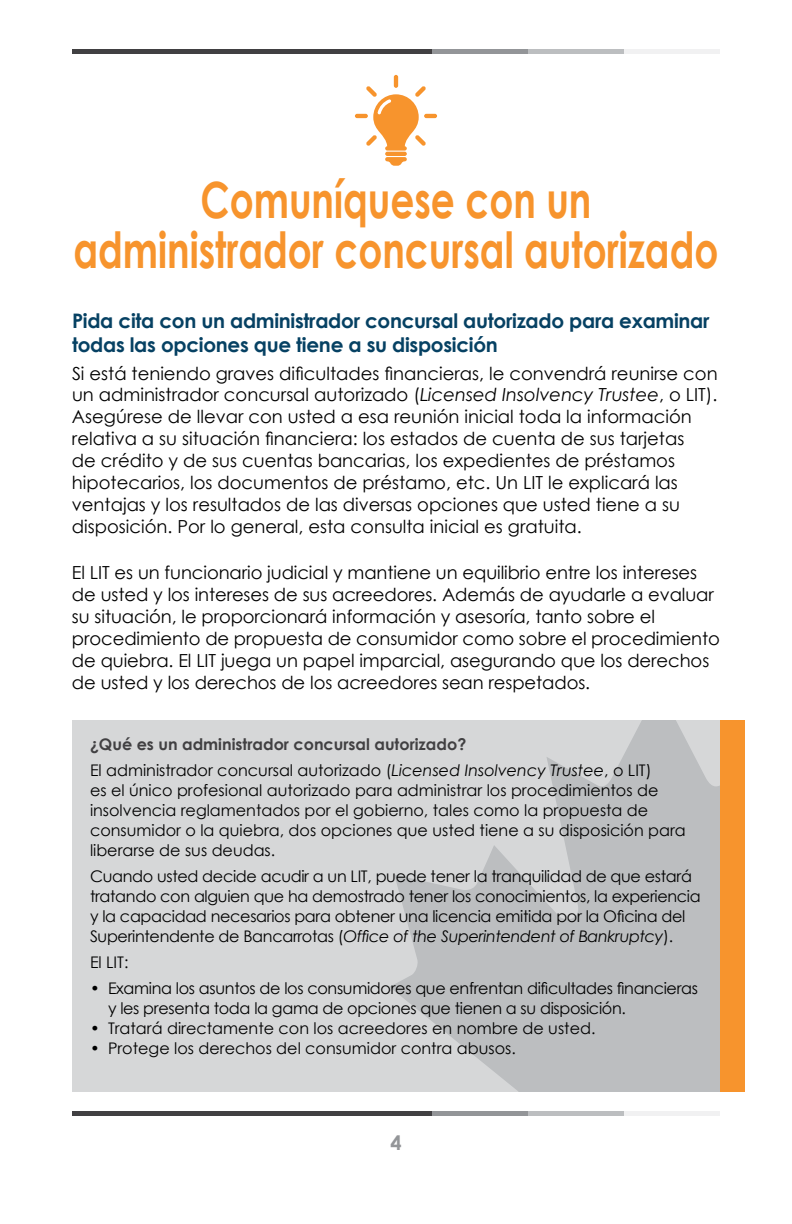
<style>
.page{position:relative;width:792px;height:1224px;background:#fff}
.page>*{position:absolute;margin:0;border:0;box-sizing:border-box;transform-origin:0 0}
.t1{font:700 50px/50px "Century Gothic";color:#f7942d;text-align:center;scale:.75 1}
.t2{font:700 20px/24px "Century Gothic";letter-spacing:-.015em;color:#064163}
.t3{font:700 20px "Century Gothic";color:#939598}
.t4{font:18px/22px "Century Gothic";color:#000}
.t5{font:16px/20px "Century Gothic";letter-spacing:-.02em;color:#000}
.t6{font:16px/20px "Century Gothic";color:#000}
.t7{font:700 16px/26px "Century Gothic";color:#414042}
.s1{font-style:italic}
.s2{font-weight:400;color:#000}
.s3{font-weight:400;font-style:italic;color:#000}
</style>
<div class="page">
<div style="left:476px;top:1111px;width:244px;height:5px;background:#f1f1f2"></div>
<div style="left:376px;top:1111px;width:248px;height:5px;background:#bcbec0"></div>
<div style="left:271px;top:1111px;width:256px;height:5px;background:#939598"></div>
<div style="left:72px;top:1111px;width:359px;height:5px;background:#414042"></div>
<div style="left:476px;top:49px;width:244px;height:5px;background:#f1f1f2"></div>
<div style="left:376px;top:49px;width:248px;height:5px;background:#bcbec0"></div>
<div style="left:271px;top:49px;width:256px;height:5px;background:#939598"></div>
<div style="left:72px;top:49px;width:359px;height:5px;background:#414042"></div>
<svg style="left:355px;top:75px;width:82px;height:91px"></svg>
<svg style="left:72px;top:720px;width:648px;height:372px;background:#cdced0"></svg>
<div style="left:720px;top:720px;width:24px;height:372px;background:#f7942d"></div>
<h1 class="t1" style="left:73px;top:172px;width:861px">Comuníquese con un administrador concursal autorizado</h1>
<p class="t2" style="left:72px;top:307px;width:639px">Pida cita con un administrador concursal autorizado para examinar todas las opciones que tiene a su disposición</p>
<p class="t4" style="left:72px;top:362px;width:647px">Si está teniendo graves dificultades financieras, le convendrá reunirse con un administrador concursal autorizado (<span class="s1">Licensed Insolvency Trustee</span>, o LIT).<br>Asegúrese de llevar con usted a esa reunión inicial toda la información relativa a su situación financiera: los estados de cuenta de sus tarjetas<br>de crédito y de sus cuentas bancarias, los expedientes de préstamos hipotecarios, los documentos de préstamo, etc. Un LIT le explicará las ventajas y los resultados de las diversas opciones que usted tiene a su disposición. Por lo general, esta consulta inicial es gratuita.</p>
<p class="t4" style="left:72px;top:562px;width:650px">El LIT es un funcionario judicial y mantiene un equilibrio entre los intereses de usted y los intereses de sus acreedores. Además de ayudarle a evaluar su situación, le proporcionará información y asesoría, tanto sobre el procedimiento de propuesta de consumidor como sobre el procedimiento de quiebra. El LIT juega un papel imparcial, asegurando que los derechos de usted y los derechos de los acreedores sean respetados.</p>
<p class="t7" style="left:90px;top:730px;width:563px">¿Qué es un administrador concursal autorizado?<br><span class="s2">El administrador concursal autorizado (</span><span class="s3">Licensed Insolvency Trustee</span><span class="s2">, o LIT)</span></p>
<p class="t6" style="left:90px;top:780px;width:597px">es el único profesional autorizado para administrar los procedimientos de insolvencia reglamentados por el gobierno, tales como la propuesta de consumidor o la quiebra, dos opciones que usted tiene a su disposición para liberarse de sus deudas.</p>
<p class="t5" style="left:90px;top:866px;width:612px">Cuando usted decide acudir a un LIT, puede tener la tranquilidad de que estará tratando con alguien que ha demostrado tener los conocimientos, la experiencia y la capacidad necesarios para obtener una licencia emitida por la Oficina del Superintendente de Bancarrotas (<span class="s1">Office of the Superintendent of Bankruptcy</span>).</p>
<p class="t5" style="left:90px;top:952px;width:40px">El LIT:</p>
<p class="t5" style="left:108px;top:978px;width:592px;text-indent:-18px">• Examina los asuntos de los consumidores que enfrentan dificultades financieras y les presenta toda la gama de opciones que tienen a su disposición.</p>
<p class="t6" style="left:90px;top:1018px;width:507px">• Tratará directamente con los acreedores en nombre de usted.</p>
<p class="t6" style="left:90px;top:1038px;width:427px">• Protege los derechos del consumidor contra abusos.</p>
<p class="t3" style="left:390px;top:1127px;width:13px">4</p>
</div>
